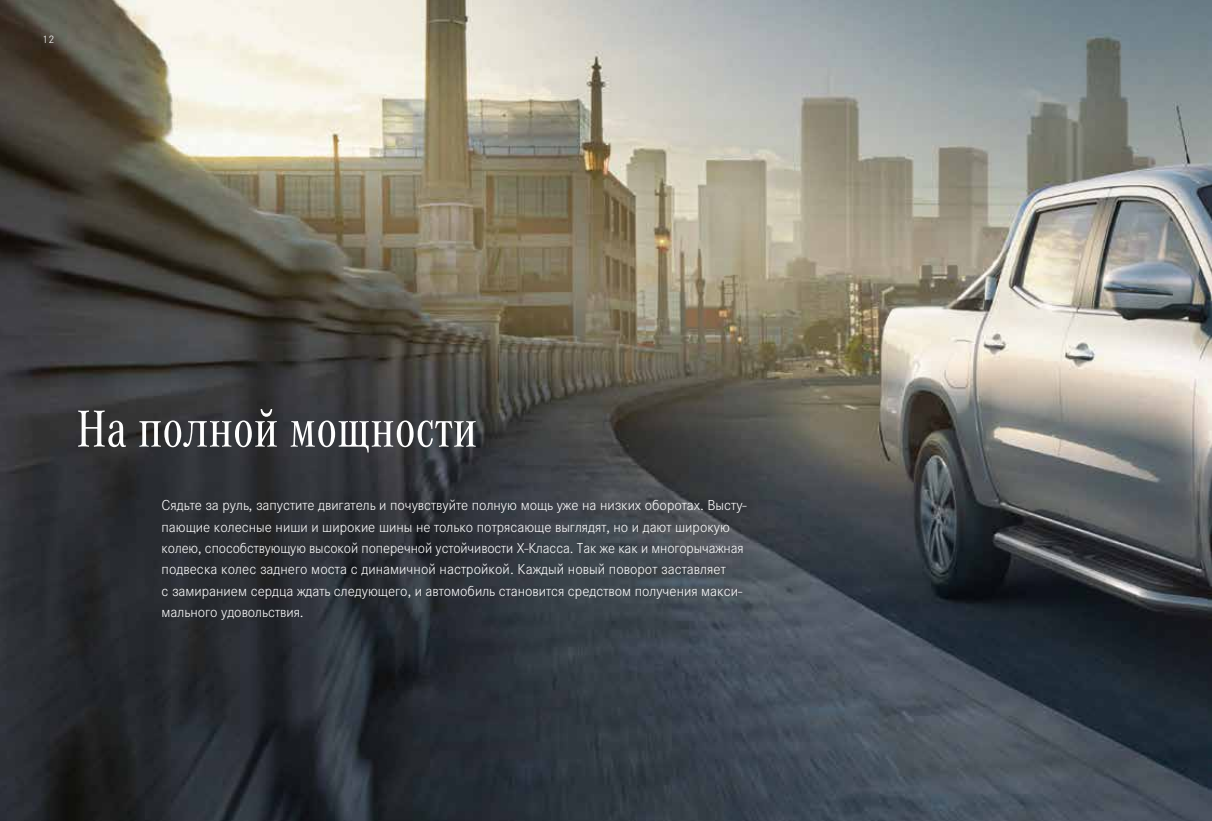
<style>
.page{position:relative;width:1212px;height:821px;background:#fff}
.page>*{position:absolute;margin:0;border:0;box-sizing:border-box;transform-origin:0 0}
.t1{font:54px "Daimler CAC Pro";color:#fff}
.t2{font:300 15px/21.3px "Daimler CS Pro";color:#fff}
.t3{font:300 11.25px "Daimler CS Pro";color:#fff}
</style>
<div class="page">
<img style="left:0;top:0;width:1212px;height:821px">
<p class="t3" style="left:43px;top:31px;width:13px">12</p>
<h1 class="t1" style="left:77px;top:391px;width:402px">На полной мощности</h1>
<p class="t2" style="left:162px;top:494px;width:587px">Сядьте за руль, запустите двигатель и почувствуйте полную мощь уже на низких оборотах. Высту&shy;пающие колесные ниши и широкие шины не только потрясающе выглядят, но и дают широкую колею, способствующую высокой поперечной устойчивости X-Класса. Так же как и многорычажная подвеска колес заднего моста с динамичной настройкой. Каждый новый поворот заставляет<br>с замиранием сердца ждать следующего, и автомобиль становится средством получения макси&shy;мального удовольствия.</p>
</div>
